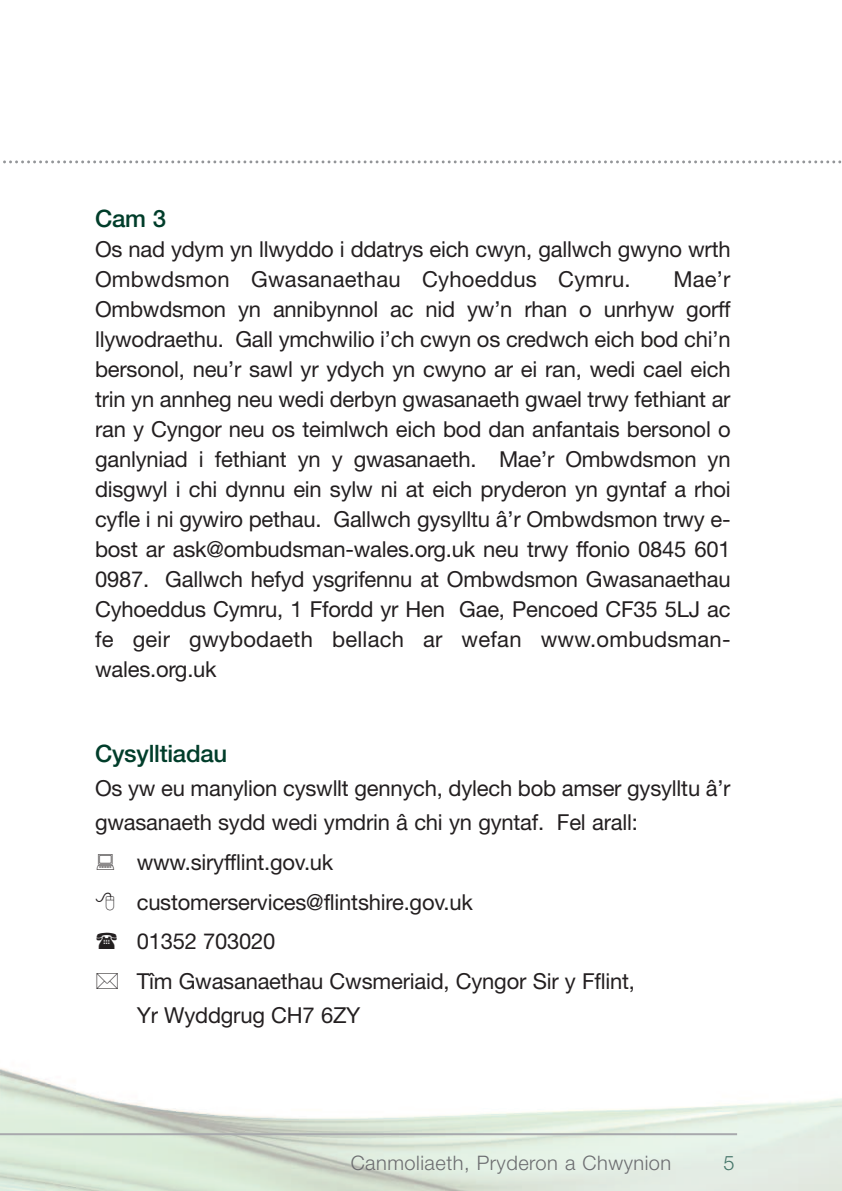
<style>
.page{position:relative;width:842px;height:1191px;background:#fff}
.page>*{position:absolute;margin:0;border:0;box-sizing:border-box;transform-origin:0 0}
.t1{font:500 24px "Helvetica Neue";letter-spacing:-.01em;color:#003d2a}
.t2{font:22px/30px "Helvetica Neue";letter-spacing:.01em;color:#231f20;text-align:justify}
.t3{font:22px/39.6px "Helvetica Neue";letter-spacing:-.01em;color:#231f20}
.t4{font:22px/30px "Helvetica Neue";letter-spacing:-.01em;color:#231f20}
.t5{font:300 20px "Helvetica Neue";letter-spacing:.025em;color:#6c6d70}
.t6{font:300 20px "Helvetica Neue";color:#457569}
</style>
<div class="page">
<hr style="left:0;top:1133px;width:737px;height:2px;background:#a8a9ad">
<svg style="left:3px;top:160px;width:839px;height:3px"></svg>
<p class="t1" style="left:95px;top:210px;width:73px">Cam 3</p>
<p class="t4" style="left:95px;top:232px;width:637px">Os nad ydym yn llwyddo i ddatrys eich cwyn, gallwch gwyno wrth<br>Ombwdsmon Gwasanaethau Cyhoeddus Cymru.</p>
<p class="t2" style="left:95px;top:262px;width:637px;text-indent:578px">Mae’r Ombwdsmon yn annibynnol ac nid yw’n rhan o unrhyw gorff llywodraethu. Gall ymchwilio i’ch cwyn os credwch eich bod chi’n bersonol, neu’r sawl yr ydych yn cwyno ar ei ran, wedi cael eich trin yn annheg neu wedi derbyn gwasanaeth gwael trwy fethiant ar ran y Cyngor neu os teimlwch eich bod dan anfantais bersonol o ganlyniad i fethiant yn y gwasanaeth. Mae’r Ombwdsmon yn disgwyl i chi dynnu ein sylw ni at eich pryderon yn gyntaf a rhoi cyfle i ni gywiro pethau. Gallwch gysylltu â’r Ombwdsmon trwy e&shy;bost ar ask@ombudsman-wales.org.uk neu trwy ffonio 0845 601<br>0987. Gallwch hefyd ysgrifennu at Ombwdsmon Gwasanaethau Cyhoeddus Cymru, 1 Ffordd yr Hen Gae, Pencoed CF35 5LJ ac fe geir gwybodaeth bellach ar wefan www.ombudsman&shy;wales.org.uk</p>
<p class="t1" style="left:95px;top:745px;width:134px">Cysylltiadau</p>
<p class="t3" style="left:95px;top:773px;width:637px;line-height:34px">Os yw eu manylion cyswllt gennych, dylech bob amser gysylltu â’r gwasanaeth sydd wedi ymdrin â chi yn gyntaf. Fel arall:</p>
<p class="t3" style="left:137px;top:844px;width:500px">www.siryfflint.gov.uk customerservices@flintshire.gov.uk<br>01352 703020<br>Tîm Gwasanaethau Cwsmeriaid, Cyngor Sir y Fflint,</p>
<p class="t3" style="left:137px;top:997px;width:225px">Yr Wyddgrug CH7 6ZY</p>
<p class="t5" style="left:351px;top:1147px;width:322px">Canmoliaeth, Pryderon a Chwynion</p>
<p class="t6" style="left:723px;top:1147px;width:13px">5</p>
</div>
